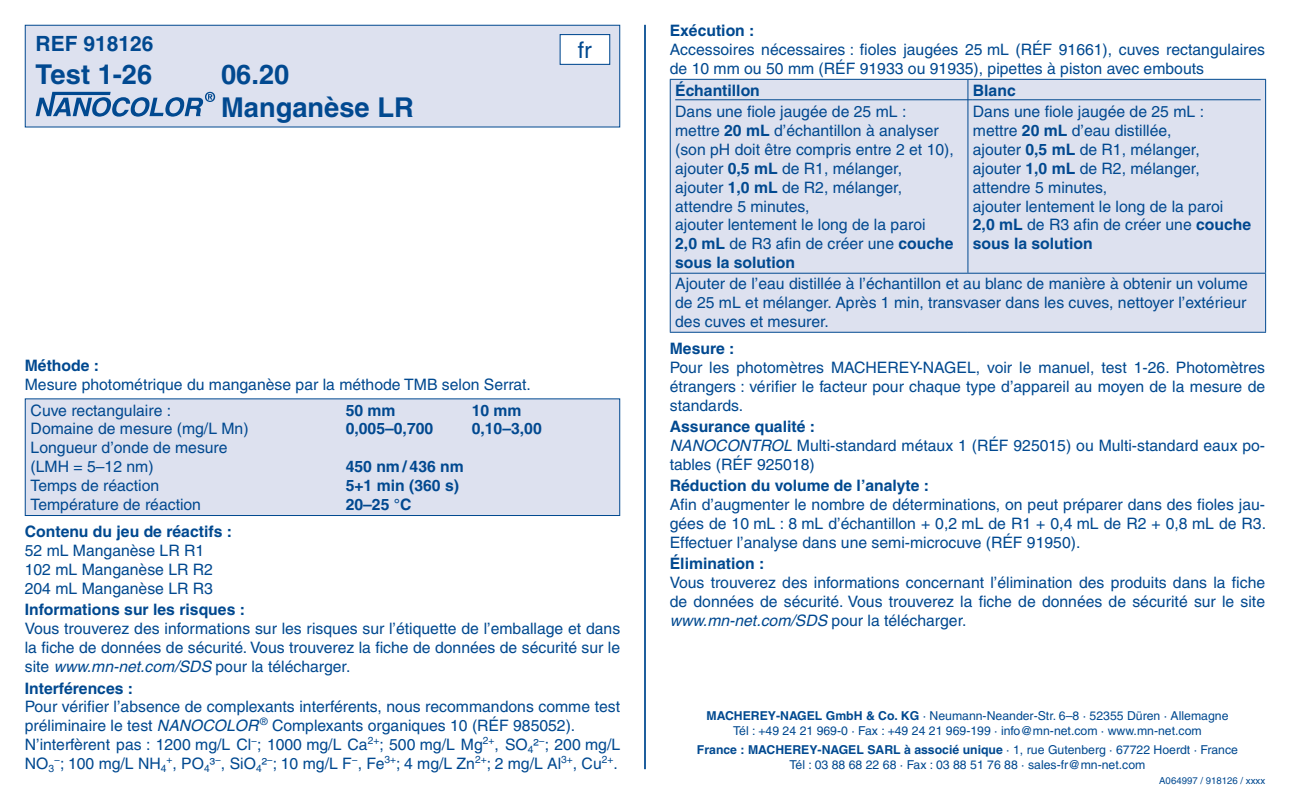
<style>
.page{position:relative;width:1290px;height:794px;background:#fff}
.page>*{position:absolute;margin:0;border:0;box-sizing:border-box;transform-origin:0 0}
.t1{font:700 27.3px/32.9px "Helvetica LT Pro";color:#014990}
.t2{font:22.75px "Helvetica LT Pro";color:#014990}
.t3{font:700 21px "Helvetica LT Pro";color:#014990}
.t4{font:15.75px/18.9px "Helvetica LT Pro";color:#014990}
.t5{font:700 15.75px "Helvetica LT Pro";color:#014990}
.t6{font:12.25px/14.7px "Helvetica LT Pro";color:#014990;text-align:center}
.t7{font:9.62px "Helvetica LT Pro";color:#014990}
.s1{font-style:italic}
.s2{font-weight:700}
</style>
<div class="page">
<div style="left:25px;top:25px;width:595px;height:102px;background:#dde1ef"></div>
<svg style="left:36px;top:92px;width:179px;height:25px"></svg>
<div style="left:25px;top:25px;width:595px;height:102px;border:1px solid #014990"></div>
<div style="left:560px;top:35px;width:50px;height:29px;background:#fff"></div>
<div style="left:560px;top:34px;width:50px;height:31px;border:1px solid #014990"></div>
<hr style="left:644px;top:25px;width:2px;height:744px;background:#014990">
<div style="left:25px;top:399px;width:595px;height:116px;background:#dde1ef"></div>
<div style="left:25px;top:398px;width:595px;height:118px;border:1px solid #014990"></div>
<div style="left:671px;top:80px;width:594px;height:252px;background:#dde1ef"></div>
<hr style="left:670px;top:79px;width:298px;height:1px;background:#014990">
<hr style="left:670px;top:80px;width:1px;height:193px;background:#014990">
<hr style="left:968px;top:79px;width:298px;height:1px;background:#014990">
<hr style="left:967px;top:80px;width:1px;height:193px;background:#014990">
<hr style="left:1265px;top:80px;width:1px;height:193px;background:#014990">
<hr style="left:670px;top:274px;width:1px;height:58px;background:#014990">
<hr style="left:1265px;top:274px;width:1px;height:58px;background:#014990">
<hr style="left:670px;top:332px;width:298px;height:1px;background:#014990">
<hr style="left:968px;top:332px;width:298px;height:1px;background:#014990">
<hr style="left:670px;top:273px;width:298px;height:1px;background:#014990">
<hr style="left:968px;top:273px;width:298px;height:1px;background:#014990">
<hr style="left:675px;top:99px;width:298px;height:1px;background:#014990">
<hr style="left:973px;top:99px;width:287px;height:1px;background:#014990">
<h3 class="t3" style="left:36px;top:30px;width:119px">REF 918126</h3>
<h1 class="t1" style="left:36px;top:58px;width:118px">Test 1‑26</h1>
<h1 class="t1" style="left:221px;top:58px;width:194px">06.20<br>Manganèse LR</h1>
<h2 class="t2" style="left:578px;top:36px;width:15px">fr</h2>
<p class="t5" style="left:25px;top:356px;width:76px">Méthode :</p>
<p class="t4" style="left:31px;top:372px;width:502px;line-height:25.2px;text-indent:-6px">Mesure photométrique du manganèse par la méthode TMB selon Serrat.<br>Cuve rectangulaire :</p>
<p class="t5" style="left:346px;top:400px;width:51px">50 mm</p>
<p class="t5" style="left:472px;top:400px;width:51px">10 mm</p>
<p class="t4" style="left:31px;top:419px;width:219px">Domaine de mesure (mg/L Mn)</p>
<p class="t5" style="left:346px;top:419px;width:89px">0,005–0,700</p>
<p class="t5" style="left:472px;top:419px;width:72px">0,10–3,00</p>
<p class="t4" style="left:31px;top:438px;width:198px">Longueur d’onde de mesure (LMH = 5–12 nm)</p>
<p class="t5" style="left:346px;top:457px;width:120px">450 nm / 436 nm</p>
<p class="t4" style="left:31px;top:476px;width:130px">Temps de réaction</p>
<p class="t5" style="left:346px;top:476px;width:115px">5+1 min (360 s)</p>
<p class="t4" style="left:31px;top:495px;width:172px">Température de réaction</p>
<p class="t5" style="left:346px;top:495px;width:67px">20–25 °C</p>
<p class="t5" style="left:25px;top:522px;width:209px">Contenu du jeu de réactifs :</p>
<p class="t4" style="left:25px;top:541px;width:190px">52 mL Manganèse LR R1<br>102 mL Manganèse LR R2<br>204 mL Manganèse LR R3</p>
<p class="t5" style="left:25px;top:600px;width:222px">Informations sur les risques :</p>
<p class="t4" style="left:25px;top:619px;width:597px;text-align:justify">Vous trouverez des informations sur les risques sur l’étiquette de l’emballage et dans la fiche de données de sécurité. Vous trouverez la fiche de données de sécurité sur le site <span class="s1">www.mn‑net.com/SDS</span> pour la télécharger.</p>
<p class="t5" style="left:25px;top:678px;width:110px">Interférences :</p>
<p class="t4" style="left:25px;top:697px;width:597px">Pour vérifier l’absence de complexants interférents, nous recommandons comme test préliminaire le test <span class="s1">NANOCOLOR</span> <sup>®</sup> Complexants organiques 10 (RÉF 985052).<br>N’interfèrent pas : 1200 mg/L Cl<sup>−</sup>; 1000 mg/L Ca<sup>2+</sup>; 500 mg/L Mg<sup>2+</sup>, SO<sub>4</sub>²<sup>−</sup>; 200 mg/L NO<sub>3</sub><sup>−</sup>; 100 mg/L NH<sub>4</sub><sup>+</sup>, PO<sub>4</sub>³<sup>−</sup>, SiO<sub>4</sub>²<sup>−</sup>; 10 mg/L F<sup>−</sup>, Fe<sup>3+</sup>; 4 mg/L Zn<sup>2+</sup>; 2 mg/L Al<sup>3+</sup>, Cu<sup>2+</sup>.</p>
<p class="t5" style="left:670px;top:21px;width:86px">Exécution :</p>
<p class="t4" style="left:670px;top:40px;width:597px">Accessoires nécessaires : fioles jaugées 25 mL (RÉF 91661), cuves rectangulaires de 10 mm ou 50 mm (RÉF 91933 ou 91935), pipettes à piston avec embouts</p>
<p class="t5" style="left:675px;top:80px;width:86px">Échantillon</p>
<p class="t4" style="left:675px;top:102px;width:280px">Dans une fiole jaugée de 25 mL : mettre <span class="s2">20 mL</span> d’échantillon à analyser (son pH doit être compris entre 2 et 10), ajouter <span class="s2">0,5 mL</span> de R1, mélanger, ajouter <span class="s2">1,0 mL</span> de R2, mélanger, attendre 5 minutes,<br>ajouter lentement le long de la paroi<br><span class="s2">2,0 mL</span> de R3 afin de créer une <span class="s2">couche sous la solution</span></p>
<p class="t5" style="left:973px;top:80px;width:44px">Blanc</p>
<p class="t4" style="left:973px;top:102px;width:280px">Dans une fiole jaugée de 25 mL : mettre <span class="s2">20 mL</span> d’eau distillée,<br>ajouter <span class="s2">0,5 mL</span> de R1, mélanger, ajouter <span class="s2">1,0 mL</span> de R2, mélanger, attendre 5 minutes,<br>ajouter lentement le long de la paroi<br><span class="s2">2,0 mL</span> de R3 afin de créer une <span class="s2">couche sous la solution</span></p>
<p class="t4" style="left:675px;top:274px;width:574px;text-align:justify">Ajouter de l’eau distillée à l’échantillon et au blanc de manière à obtenir un volume de 25 mL et mélanger. Après 1 min, transvaser dans les cuves, nettoyer l’extérieur des cuves et mesurer.</p>
<p class="t5" style="left:670px;top:339px;width:66px">Mesure :</p>
<p class="t4" style="left:670px;top:358px;width:597px;text-align:justify">Pour les photomètres MACHEREY‑NAGEL, voir le manuel, test 1‑26. Photomètres étrangers : vérifier le facteur pour chaque type d’appareil au moyen de la mesure de standards.</p>
<p class="t4" style="left:670px;top:417px;width:597px"><span class="s2">Assurance qualité :<br></span><span class="s1">NANOCONTROL</span> Multi-standard métaux 1 (RÉF 925015) ou Multi-standard eaux po&shy;tables (RÉF 925018)</p>
<p class="t5" style="left:670px;top:476px;width:261px">Réduction du volume de l’analyte :</p>
<p class="t4" style="left:670px;top:495px;width:598px;text-align:justify">Afin d’augmenter le nombre de déterminations, on peut préparer dans des fioles jau&shy;gées de 10 mL : 8 mL d’échantillon + 0,2 mL de R1 + 0,4 mL de R2 + 0,8 mL de R3.<br>Effectuer l’analyse dans une semi-microcuve (RÉF 91950).</p>
<p class="t5" style="left:670px;top:554px;width:96px">Élimination :</p>
<p class="t4" style="left:670px;top:573px;width:597px;text-align:justify">Vous trouverez des informations concernant l’élimination des produits dans la fiche de données de sécurité. Vous trouverez la fiche de données de sécurité sur le site <span class="s1">www.mn‑net.com/SDS</span> pour la télécharger.</p>
<p class="t6" style="left:706px;top:708px;width:523px"><span class="s2">MACHEREY‑NAGEL GmbH &amp; Co. KG</span> · Neumann-Neander-Str. 6–8 · 52355 Düren · Allemagne<br>Tél : +49 24 21 969‑0 · Fax : +49 24 21 969‑199 · info@mn‑net.com · www.mn‑net.com</p>
<p class="t6" style="left:697px;top:743px;width:542px"><span class="s2">France : MACHEREY‑NAGEL SARL à associé unique</span> · 1, rue Gutenberg · 67722 Hoerdt · France<br>Tél : 03 88 68 22 68 · Fax : 03 88 51 76 88 · sales-fr@mn‑net.com</p>
<p class="t7" style="left:1159px;top:774px;width:107px">A064997 / 918126 / xxxx</p>
</div>
